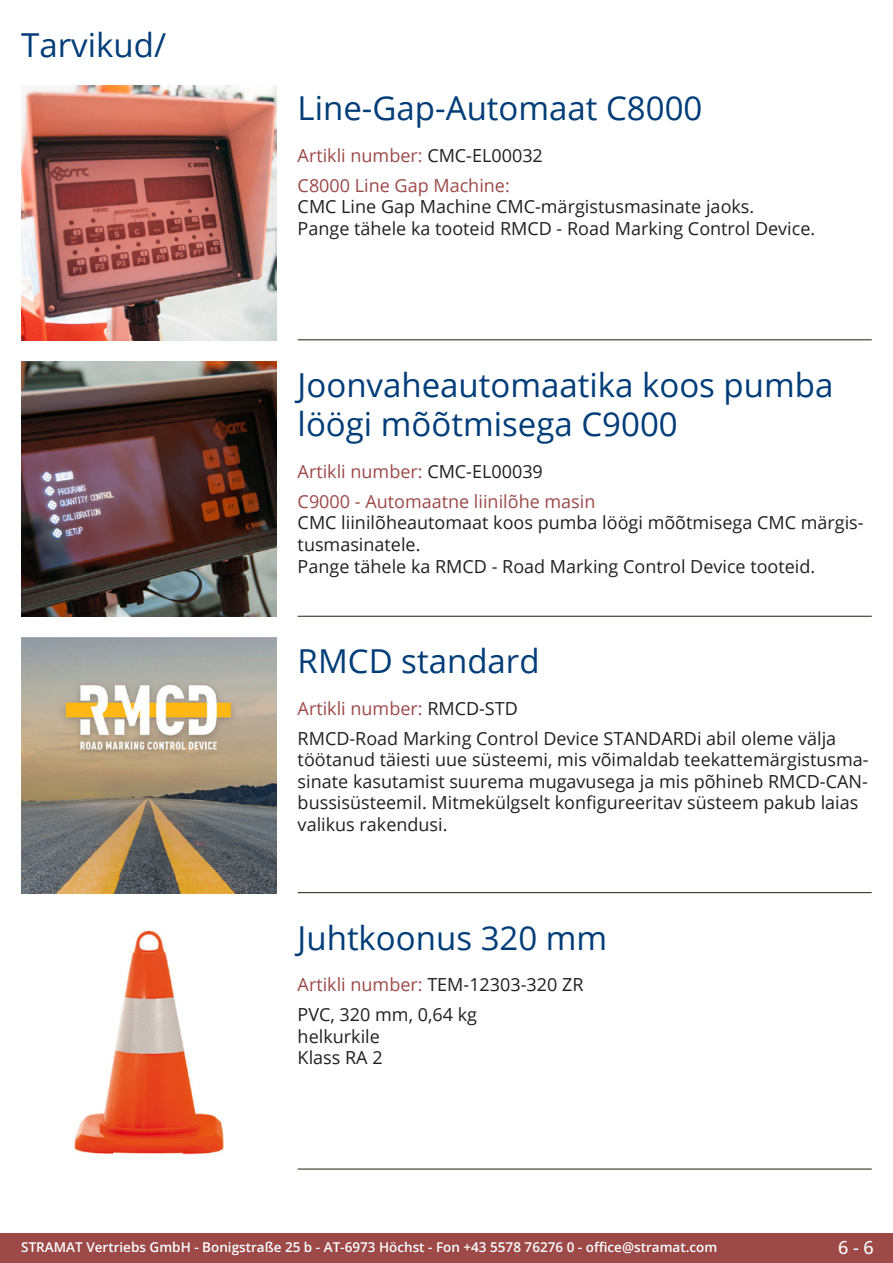
<style>
.page{position:relative;width:893px;height:1263px;background:#fff}
.page>*{position:absolute;margin:0;border:0;box-sizing:border-box;transform-origin:0 0}
.Produkttitel{font:33px/39.6px "Open Sans";color:#003d78}
.RastTitel{font:33px "Open Sans";color:#003d78}
.Beschreibung_Text{font:18px/21.6px "Open Sans";color:#231f20}
.TechDaten_Überschrif{font:18px "Open Sans";color:#9c4948}
.TechDaten_Überschrif-2{font:18px "Open Sans";color:#231f20}
.t1{font:500 18px "Open Sans";color:#fff}
.t2{font:600 13.5px "Open Sans";color:#fff}
.s1{color:#231f20}
.s2{color:#9c4948}
</style>
<div class="page">
<div style="left:0;top:1233px;width:893px;height:30px;background:#9c4948"></div>
<hr style="left:298px;top:340px;width:574px;height:1px;background:#201d08">
<hr style="left:298px;top:616px;width:574px;height:1px;background:#201d08">
<hr style="left:298px;top:892px;width:574px;height:1px;background:#201d08">
<hr style="left:298px;top:1169px;width:574px;height:1px;background:#201d08">
<img style="left:21px;top:85px;width:255px;height:255px">
<img style="left:21px;top:361px;width:255px;height:256px">
<img style="left:21px;top:638px;width:255px;height:255px">
<img style="left:74px;top:930px;width:150px;height:225px">
<p class="RastTitel" style="left:21px;top:22px;width:146px">Tarvikud/</p>
<p class="Produkttitel" style="left:298px;top:88px;width:406px">Line-Gap-Automaat C8000</p>
<p class="TechDaten_Überschrif" style="left:298px;top:143px;width:247px">Artikli number: <span class="s1">CMC-EL00032</span></p>
<p class="Beschreibung_Text" style="left:298px;top:174px;width:519px"><span class="s2">C8000 Line Gap Machine:<br></span>CMC Line Gap Machine CMC-märgistusmasinate jaoks.<br>Pange tähele ka tooteid RMCD - Road Marking Control Device.</p>
<p class="Produkttitel" style="left:298px;top:364px;width:537px">Joonvaheautomaatika koos pumba löögi mõõtmisega C9000</p>
<p class="TechDaten_Überschrif" style="left:298px;top:459px;width:247px">Artikli number: <span class="s1">CMC-EL00039</span></p>
<p class="Beschreibung_Text" style="left:298px;top:490px;width:566px"><span class="s2">C9000 - Automaatne liinilõhe masin<br></span>CMC liinilõheautomaat koos pumba löögi mõõtmisega CMC märgis&shy;tusmasinatele.<br>Pange tähele ka RMCD - Road Marking Control Device tooteid.</p>
<p class="Produkttitel" style="left:298px;top:640px;width:243px">RMCD standard</p>
<p class="TechDaten_Überschrif" style="left:298px;top:696px;width:222px">Artikli number: <span class="s1">RMCD-STD</span></p>
<p class="Beschreibung_Text" style="left:298px;top:727px;width:572px">RMCD-Road Marking Control Device STANDARDi abil oleme välja töötanud täiesti uue süsteemi, mis võimaldab teekattemärgistusma&shy;sinate kasutamist suurema mugavusega ja mis põhineb RMCD-CAN&shy;bussisüsteemil. Mitmekülgselt konfigureeritav süsteem pakub laias valikus rakendusi.</p>
<p class="Produkttitel" style="left:298px;top:917px;width:311px">Juhtkoonus 320 mm</p>
<p class="TechDaten_Überschrif-2" style="left:298px;top:972px;width:287px"><span class="s2">Artikli number:</span> TEM-12303-320 ZR</p>
<p class="Beschreibung_Text" style="left:298px;top:1003px;width:181px">PVC, 320 mm, 0,64 kg helkurkile<br>Klass RA 2</p>
<p class="t2" style="left:21px;top:1238px;width:698px">STRAMAT Vertriebs GmbH - Bonigstraße 25 b - AT-6973 Höchst - Fon +43 5578 76276 0 - office@stramat.com</p>
<p class="t1" style="left:838px;top:1234px;width:37px">6 - 6</p>
</div>
